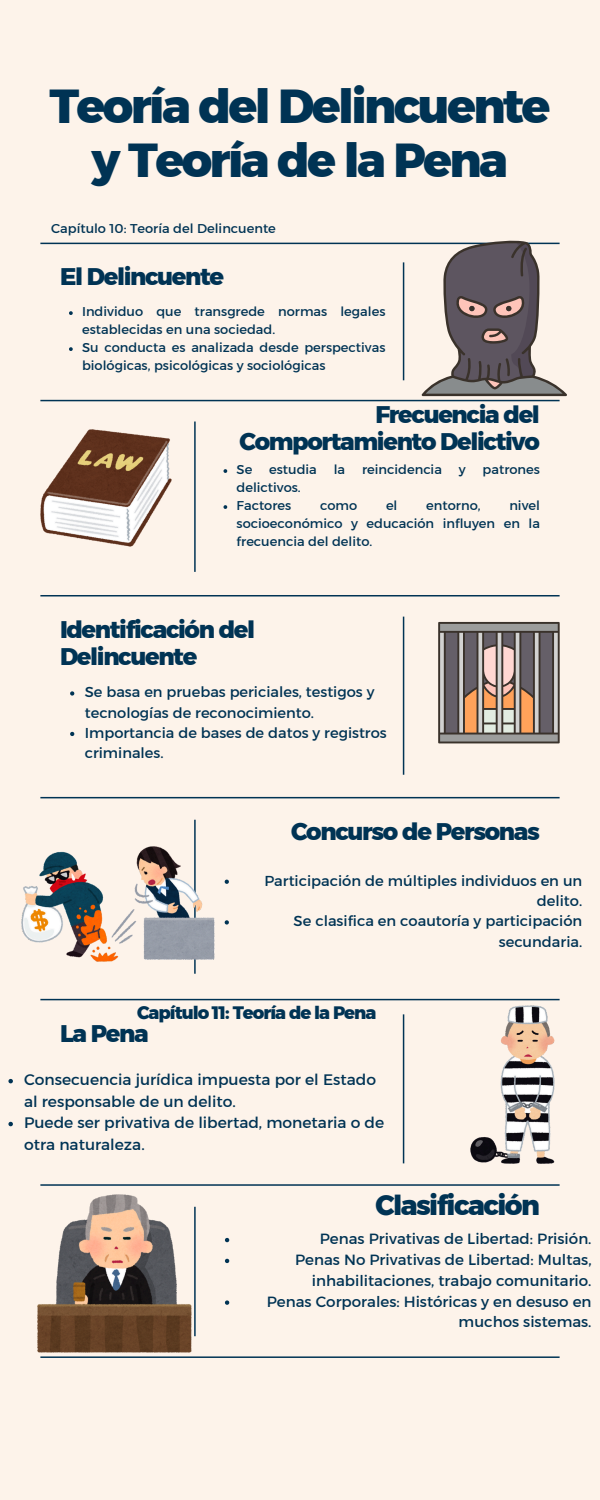
<style>
.page{position:relative;width:600px;height:1500px;background:#fdf3ea}
.page>*{position:absolute;margin:0;border:0;box-sizing:border-box;transform-origin:0 0}
.t1{font:700 47.6px/53.9px "Kief Montaser Extra";letter-spacing:-.055em;color:#003354;text-align:center}
.t2{font:700 27.8px "Kief Montaser Extra";letter-spacing:-.055em;color:#003354}
.t3{font:700 24px/27px "Kief Montaser Extra";letter-spacing:-.055em;color:#003354}
.t4{font:700 18px "Kief Montaser Extra";letter-spacing:-.055em;color:#003354}
.t5{font:15.5px/21.4px "Kief Montaser Regular";color:#003354}
.t6{font:15.1px/20.9px "Kief Montaser Regular";color:#003354;text-align:right}
.t7{font:14.7px/20.3px "Kief Montaser Regular";color:#003354;text-align:right}
.t8{font:14.6px/20.2px "Kief Montaser Regular";color:#003354}
.t9{font:13px/18px "Kief Montaser Regular";color:#003354}
</style>
<div class="page">
<hr style="left:40px;top:243px;width:520px;height:1px;background:#003354">
<hr style="left:40px;top:595px;width:520px;height:1px;background:#003354">
<hr style="left:40px;top:797px;width:520px;height:1px;background:#003354">
<hr style="left:40px;top:999px;width:520px;height:1px;background:#003354">
<hr style="left:40px;top:1184px;width:520px;height:2px;background:#003354">
<hr style="left:403px;top:262px;width:1px;height:118px;background:#003354">
<hr style="left:403px;top:617px;width:1px;height:158px;background:#003354">
<hr style="left:403px;top:1014px;width:1px;height:149px;background:#003354">
<hr style="left:194px;top:422px;width:2px;height:150px;background:#003354">
<hr style="left:194px;top:820px;width:2px;height:154px;background:#003354">
<hr style="left:194px;top:1207px;width:2px;height:129px;background:#003354">
<hr style="left:40px;top:400px;width:520px;height:1px;background:#003354">
<hr style="left:40px;top:1356px;width:520px;height:2px;background:#003354">
<svg style="left:438px;top:622px;width:122px;height:121px;background:#8c7f78"></svg>
<svg style="left:422px;top:240px;width:145px;height:156px"></svg>
<img style="left:40px;top:430px;width:132px;height:117px">
<img style="left:22px;top:846px;width:193px;height:116px">
<img style="left:470px;top:1006px;width:84px;height:157px">
<img style="left:38px;top:1195px;width:154px;height:158px">
<svg style="left:69px;top:311px;width:4px;height:4px"></svg>
<svg style="left:69px;top:347px;width:4px;height:4px"></svg>
<svg style="left:70px;top:691px;width:4px;height:5px"></svg>
<svg style="left:70px;top:732px;width:4px;height:4px"></svg>
<svg style="left:8px;top:1079px;width:5px;height:4px"></svg>
<svg style="left:8px;top:1122px;width:5px;height:4px"></svg>
<svg style="left:224px;top:469px;width:3px;height:4px"></svg>
<svg style="left:224px;top:505px;width:3px;height:4px"></svg>
<svg style="left:225px;top:1238px;width:4px;height:4px"></svg>
<svg style="left:225px;top:1259px;width:4px;height:4px"></svg>
<svg style="left:225px;top:1300px;width:4px;height:5px"></svg>
<svg style="left:225px;top:880px;width:4px;height:4px"></svg>
<svg style="left:225px;top:920px;width:4px;height:5px"></svg>
<h1 class="t1" style="left:49px;top:79px;width:503px">Teoría del Delincuente y Teoría de la Pena</h1>
<p class="t9" style="left:51px;top:219px;width:226px">Capítulo 10: Teoría del Delincuente</p>
<p class="t3" style="left:60px;top:263px;width:166px">El Delincuente</p>
<h3 class="t9" style="left:82px;top:303px;width:305px">Individuo que transgrede normas legales establecidas en una sociedad.</h3>
<p class="t9" style="left:82px;top:339px;width:305px">Su conducta es analizada desde perspectivas biológicas, psicológicas y sociológicas</p>
<p class="t3" style="left:240px;top:401px;width:302px;text-align:right">Frecuencia del<br>Comportamiento Delictivo</p>
<h3 class="t9" style="left:237px;top:461px;width:17px">Se</h3>
<h3 class="t9" style="left:269px;top:461px;width:49px">estudia</h3>
<h3 class="t9" style="left:334px;top:461px;width:13px">la</h3>
<h3 class="t9" style="left:362px;top:461px;width:81px">reincidencia</h3>
<h3 class="t9" style="left:459px;top:461px;width:8px">y</h3>
<h3 class="t9" style="left:483px;top:461px;width:59px">patrones</h3>
<h3 class="t9" style="left:237px;top:479px;width:66px">delictivos.</h3>
<p class="t9" style="left:237px;top:497px;width:56px">Factores</p>
<p class="t9" style="left:320px;top:497px;width:39px">como</p>
<p class="t9" style="left:386px;top:497px;width:13px">el</p>
<p class="t9" style="left:426px;top:497px;width:56px">entorno,</p>
<p class="t9" style="left:237px;top:497px;width:305px;text-align:justify;text-indent:273px">nivel socioeconómico y educación influyen en la frecuencia del delito.</p>
<p class="t3" style="left:60px;top:616px;width:197px">Identificación del<br>Delincuente</p>
<p class="t8" style="left:85px;top:682px;width:291px">Se basa en pruebas periciales, testigos y tecnologías de reconocimiento.</p>
<p class="t8" style="left:85px;top:722px;width:303px">Importancia de bases de datos y registros criminales.</p>
<p class="t3" style="left:291px;top:818px;width:250px">Concurso de Personas</p>
<p class="t7" style="left:264px;top:870px;width:319px">Participación de múltiples individuos en un delito.</p>
<p class="t7" style="left:294px;top:911px;width:290px">Se clasifica en coautoría y participación secundaria.</p>
<p class="t4" style="left:137px;top:1001px;width:241px">Capítulo 11: Teoría de la Pena</p>
<p class="t3" style="left:60px;top:1019px;width:90px">La Pena</p>
<p class="t5" style="left:24px;top:1069px;width:353px">Consecuencia jurídica impuesta por el Estado al responsable de un delito.</p>
<p class="t5" style="left:24px;top:1112px;width:362px">Puede ser privativa de libertad, monetaria o de otra naturaleza.</p>
<h3 class="t2" style="left:375px;top:1188px;width:166px">Clasificación</h3>
<p class="t6" style="left:320px;top:1228px;width:273px">Penas Privativas de Libertad: Prisión.</p>
<p class="t6" style="left:295px;top:1249px;width:298px">Penas No Privativas de Libertad: Multas, inhabilitaciones, trabajo comunitario.</p>
<p class="t6" style="left:267px;top:1291px;width:326px">Penas Corporales: Históricas y en desuso en muchos sistemas.</p>
</div>
